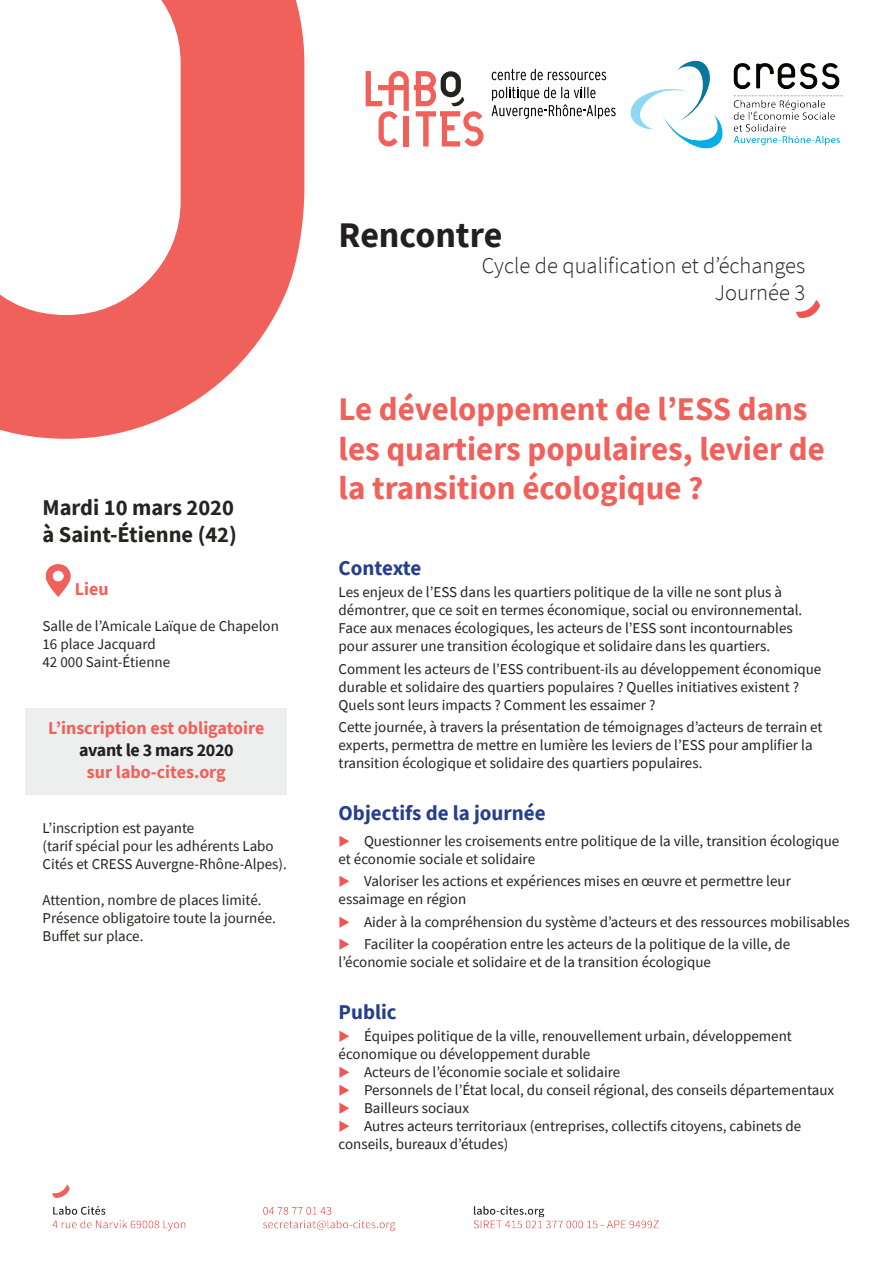
<style>
.page{position:relative;width:893px;height:1263px;background:#fff}
.page>*{position:absolute;margin:0;border:0;box-sizing:border-box;transform-origin:0 0}
.t1{font:700 36px "Source Sans Pro";color:#231f20}
.t2{font:700 33px/39.6px "Source Sans Pro";color:#f1615b}
.t3{font:300 22.5px/27px "Source Sans Pro";color:#231f20;text-align:right}
.t4{font:700 22.5px/27px "Source Sans Pro";color:#242522}
.t5{font:700 21px "Source Sans Pro";color:#253f8e}
.t6{font:700 18px "Source Sans Pro";color:#f1615b}
.t7{font:700 18px "Source Sans Pro";letter-spacing:-.02em;color:#231f20}
.t8{font:15px/18px "Source Sans Pro";color:#231f20}
.t9{font:15px/18px "Source Sans Pro";color:#242522}
.s1{color:#f05453}
</style>
<div class="page">
<svg style="left:0;top:0;width:304px;height:439px;fill:#f1615b"></svg>
<svg style="left:796px;top:300px;width:24px;height:18px"></svg>
<svg style="left:366px;top:71px;width:118px;height:75px"></svg>
<svg style="left:492px;top:69px;width:114px;height:11px"></svg>
<svg style="left:492px;top:87px;width:122px;height:32px"></svg>
<img style="left:52px;top:1185px;width:607px;height:46px">
<img style="left:45px;top:564px;width:26px;height:33px">
<img style="left:614px;top:60px;width:229px;height:89px">
<div style="left:26px;top:708px;width:261px;height:86px;background:#edefef"></div>
<h3 class="t4" style="left:43px;top:494px;width:196px">Mardi 10 mars 2020 à Saint-Étienne (42)</h3>
<p class="t6" style="left:75px;top:577px;width:35px">Lieu</p>
<p class="t9" style="left:43px;top:617px;width:238px">Salle de l’Amicale Laïque de Chapelon<br>16 place Jacquard<br>42 000 Saint-Étienne</p>
<p class="t6" style="left:48px;top:716px;width:218px">L’inscription est obligatoire</p>
<p class="t7" style="left:79px;top:738px;width:156px">avant le 3 mars 2020</p>
<p class="t6" style="left:87px;top:759px;width:140px">sur labo-cites.org</p>
<p class="t9" style="left:43px;top:818px;width:246px">L’inscription est payante<br>(tarif spécial pour les adhérents Labo<br>Cités et CRESS Auvergne-Rhône-Alpes).</p>
<p class="t9" style="left:43px;top:890px;width:235px">Attention, nombre de places limité.<br>Présence obligatoire toute la journée.<br>Buffet sur place.</p>
<h1 class="t1" style="left:339px;top:210px;width:165px">Rencontre</h1>
<h3 class="t3" style="left:482px;top:252px;width:325px">Cycle de qualification et d’échanges<br>Journée 3</h3>
<h2 class="t2" style="left:339px;top:389px;width:488px">Le développement de l’ESS dans les quartiers populaires, levier de la transition écologique ?</h2>
<h3 class="t5" style="left:339px;top:554px;width:84px">Contexte</h3>
<p class="t8" style="left:339px;top:583px;width:465px">Les enjeux de l’ESS dans les quartiers politique de la ville ne sont plus à démontrer, que ce soit en termes économique, social ou environnemental.<br>Face aux menaces écologiques, les acteurs de l’ESS sont incontournables pour assurer une transition écologique et solidaire dans les quartiers.</p>
<p class="t8" style="left:339px;top:659px;width:484px">Comment les acteurs de l’ESS contribuent-ils au développement économique durable et solidaire des quartiers populaires ? Quelles initiatives existent ?<br>Quels sont leurs impacts ? Comment les essaimer ?</p>
<p class="t8" style="left:339px;top:718px;width:485px">Cette journée, à travers la présentation de témoignages d’acteurs de terrain et experts, permettra de mettre en lumière les leviers de l’ESS pour amplifier la transition écologique et solidaire des quartiers populaires.</p>
<h3 class="t5" style="left:339px;top:798px;width:208px">Objectifs de la journée</h3>
<p class="t8" style="left:339px;top:832px;width:502px"><span class="s1">◆</span> Questionner les croisements entre politique de la ville, transition écologique et économie sociale et solidaire</p>
<p class="t8" style="left:339px;top:872px;width:454px"><span class="s1">◆</span> Valoriser les actions et expériences mises en œuvre et permettre leur essaimage en région</p>
<p class="t8" style="left:339px;top:912px;width:513px"><span class="s1">◆</span> Aider à la compréhension du système d’acteurs et des ressources mobilisables</p>
<p class="t8" style="left:339px;top:935px;width:453px"><span class="s1">◆</span> Faciliter la coopération entre les acteurs de la politique de la ville, de l’économie sociale et solidaire et de la transition écologique</p>
<h3 class="t5" style="left:339px;top:997px;width:60px">Public</h3>
<p class="t8" style="left:339px;top:1027px;width:455px"><span class="s1">◆</span> Équipes politique de la ville, renouvellement urbain, développement économique ou développement durable</p>
<p class="t8" style="left:339px;top:1063px;width:283px"><span class="s1">◆</span> Acteurs de l’économie sociale et solidaire</p>
<p class="t8" style="left:339px;top:1081px;width:497px"><span class="s1">◆</span> Personnels de l’État local, du conseil régional, des conseils départementaux</p>
<p class="t8" style="left:339px;top:1099px;width:132px"><span class="s1">◆</span> Bailleurs sociaux</p>
<p class="t8" style="left:339px;top:1117px;width:464px"><span class="s1">◆</span> Autres acteurs territoriaux (entreprises, collectifs citoyens, cabinets de conseils, bureaux d’études)</p>
</div>
